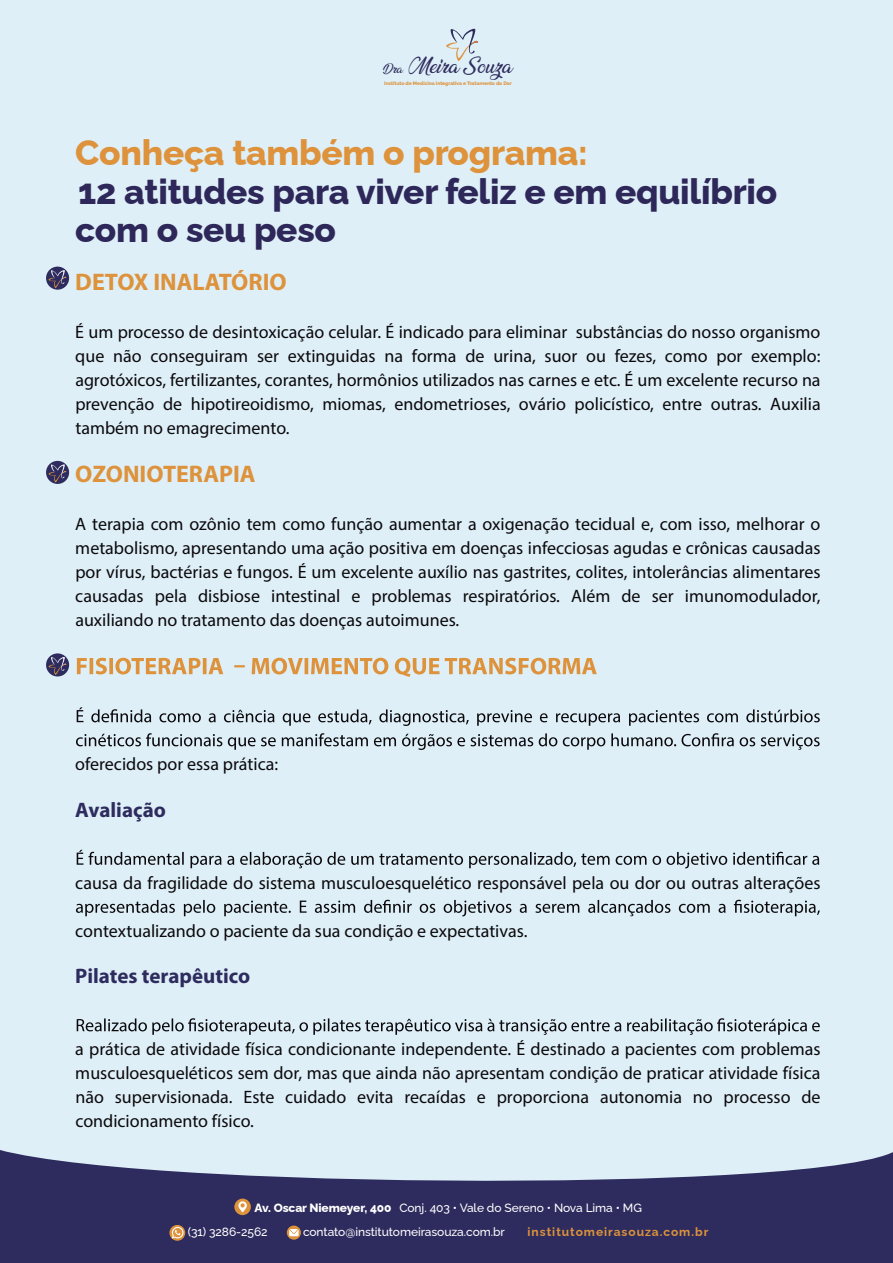
<style>
.page{position:relative;width:893px;height:1263px;background:#deeff7}
.page>*{position:absolute;margin:0;border:0;box-sizing:border-box;transform-origin:0 0}
.t1{font:800 35.25px/38.4px "Raleway";letter-spacing:-.005em;color:#2e2759}
.t2{font:800 35.25px "Raleway";letter-spacing:-.005em;color:#dd923b}
.t3{font:700 24px "Myriad Pro";color:#dd923b}
.t4{font:700 21px "Myriad Pro";color:#2e2c5e}
.t5{font:18px/24px "Myriad Pro";color:#0b090c;text-align:justify}
.t6{font:17.85px "Ananda";color:#2e2c5e}
.t7{font:500 12px/24px "Raleway";letter-spacing:-.005em;color:#fff}
.t8{font:700 12px "Raleway";letter-spacing:.08em;color:#dd923b}
.t9{font:800 4.95px "Raleway";letter-spacing:-.005em;color:#dd923b}
.s1{font-size:10.5px}
.s2{font-family:"Autography";font-size:10.5px}
.s3{font-weight:800}
</style>
<div class="page">
<svg style="left:446px;top:29px;width:32px;height:32px"></svg>
<svg style="left:0;top:1150px;width:893px;height:113px;fill:#2e2c5e"></svg>
<svg style="left:234px;top:1198px;width:17px;height:17px"></svg>
<svg style="left:238px;top:1201px;width:9px;height:11px"></svg>
<svg style="left:287px;top:1225px;width:14px;height:15px"></svg>
<svg style="left:289px;top:1229px;width:10px;height:7px"></svg>
<svg style="left:169px;top:1225px;width:16px;height:16px"></svg>
<svg style="left:172px;top:1227px;width:11px;height:11px"></svg>
<svg style="left:46px;top:653px;width:23px;height:23px"></svg>
<svg style="left:48px;top:657px;width:18px;height:18px"></svg>
<svg style="left:46px;top:461px;width:23px;height:23px"></svg>
<svg style="left:48px;top:464px;width:18px;height:18px"></svg>
<div style="left:46px;top:267px;width:23px;height:23px;background:#2e2c5e;border-radius:50%"></div>
<svg style="left:48px;top:270px;width:18px;height:18px"></svg>
<svg style="left:77px;top:658px;width:520px;height:19px"></svg>
<svg style="left:77px;top:707px;width:743px;height:19px"></svg>
<svg style="left:76px;top:733px;width:744px;height:17px"></svg>
<svg style="left:77px;top:850px;width:742px;height:18px"></svg>
<svg style="left:76px;top:900px;width:744px;height:16px"></svg>
<svg style="left:77px;top:1018px;width:743px;height:17px"></svg>
<p class="t6" style="left:383px;top:56px;width:131px"><span class="s1">Dra</span><span class="s2">.</span> Meira Souza</p>
<p class="t9" style="left:384px;top:79px;width:129px">Instituto de Medicina Integrativa e Tratamento da Dor</p>
<h1 class="t2" style="left:75px;top:125px;width:514px">Conheça também o programa:</h1>
<h1 class="t1" style="left:75px;top:168px;width:703px">12 atitudes para viver feliz e em equilíbrio com o seu peso</h1>
<h2 class="t3" style="left:75px;top:266px;width:213px">DETOX INALATÓRIO</h2>
<p class="t5" style="left:75px;top:320px;width:747px">É um processo de desintoxicação celular. É indicado para eliminar substâncias do nosso organismo que não conseguiram ser extinguidas na forma de urina, suor ou fezes, como por exemplo: agrotóxicos, fertilizantes, corantes, hormônios utilizados nas carnes e etc. É um excelente recurso na prevenção de hipotireoidismo, miomas, endometrioses, ovário policístico, entre outras. Auxilia também no emagrecimento.</p>
<h2 class="t3" style="left:75px;top:458px;width:182px">OZONIOTERAPIA</h2>
<p class="t5" style="left:75px;top:512px;width:747px">A terapia com ozônio tem como função aumentar a oxigenação tecidual e, com isso, melhorar o metabolismo, apresentando uma ação positiva em doenças infecciosas agudas e crônicas causadas por vírus, bactérias e fungos. É um excelente auxílio nas gastrites, colites, intolerâncias alimentares causadas pela disbiose intestinal e problemas respiratórios. Além de ser imunomodulador, auxiliando no tratamento das doenças autoimunes.</p>
<p class="t5" style="left:75px;top:752px;width:204px">oferecidos por essa prática:</p>
<p class="t4" style="left:75px;top:796px;width:92px">Avaliação</p>
<p class="t5" style="left:75px;top:870px;width:747px">causa da fragilidade do sistema musculoesquelético responsável pela ou dor ou outras alterações</p>
<p class="t5" style="left:75px;top:918px;width:454px">contextualizando o paciente da sua condição e expectativas.</p>
<p class="t4" style="left:75px;top:962px;width:176px">Pilates terapêutico</p>
<p class="t5" style="left:75px;top:1037px;width:747px">a prática de atividade física condicionante independente. É destinado a pacientes com problemas musculoesqueléticos sem dor, mas que ainda não apresentam condição de praticar atividade física não supervisionada. Este cuidado evita recaídas e proporciona autonomia no processo de condicionamento físico.</p>
<p class="t7" style="left:188px;top:1194px;width:455px;text-indent:67px"><span class="s3">Av. Oscar Niemeyer, 400</span> Conj. 403 • Vale do Sereno • Nova Lima • MG (31) 3286-2562</p>
<p class="t7" style="left:303px;top:1218px;width:203px">contato@institutomeirasouza.com.br</p>
<p class="t8" style="left:528px;top:1222px;width:182px">institutomeirasouza.com.br</p>
</div>
